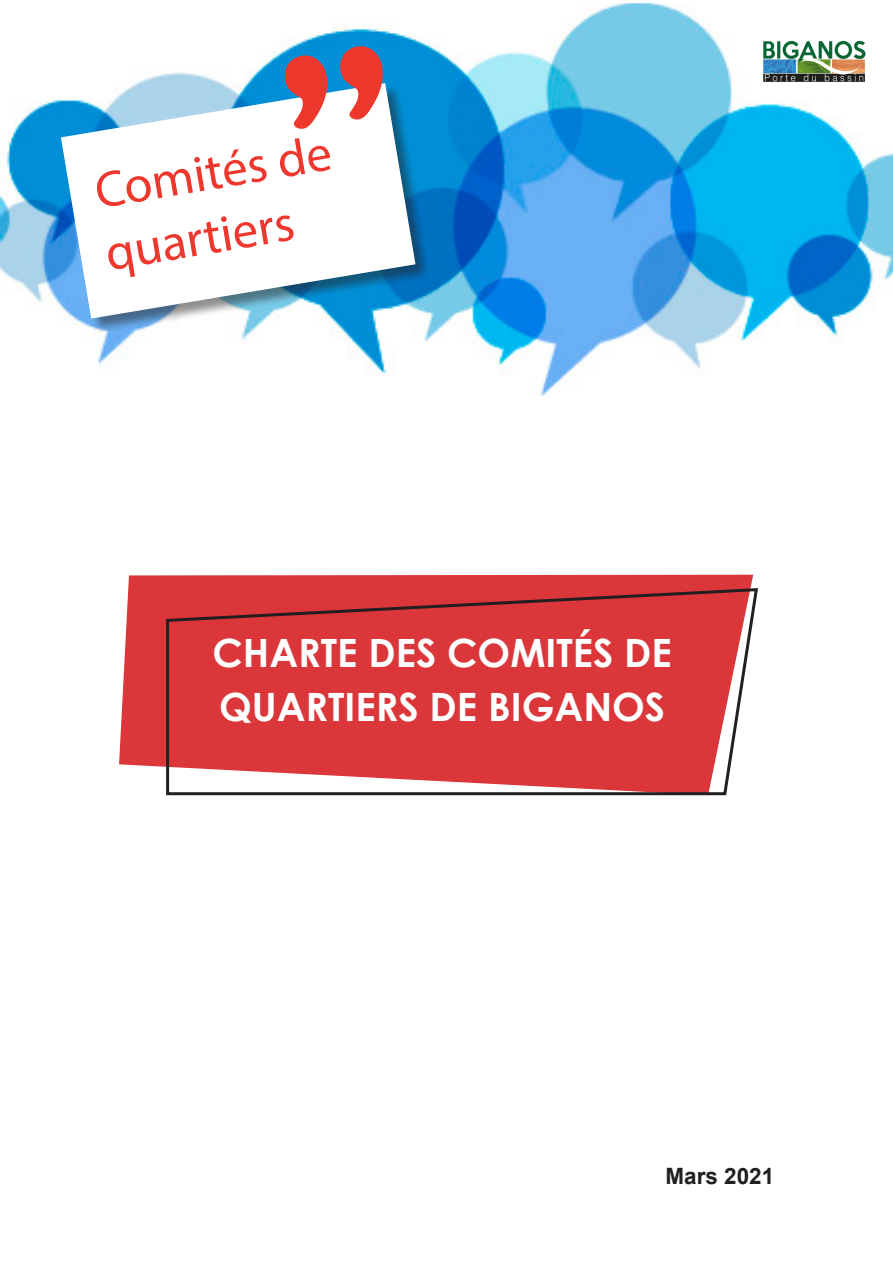
<style>
.page{position:relative;width:893px;height:1263px;background:#fff}
.page>*{position:absolute;margin:0;border:0;box-sizing:border-box;transform-origin:0 0}
.t1{font:51px/63.2px "Myriad Pro";color:#ee372d}
.t2{font:700 39px/54px "Century Gothic";color:#fff}
.t3{font:700 22.5px "Arial";color:#231f20}
</style>
<div class="page">
<img style="left:0;top:3px;width:893px;height:393px">
<svg style="left:119px;top:574px;width:635px;height:193px;background:#df4f51"></svg>
<div style="left:62px;top:84px;width:370px;height:250px;background:#231f20;opacity:.5"></div>
<svg style="left:61px;top:83px;width:354px;height:236px"></svg>
<svg style="left:164px;top:586px;width:594px;height:210px;background:#d7494b"></svg>
<img style="left:762px;top:41px;width:104px;height:41px">
<svg style="left:282px;top:43px;width:108px;height:87px"></svg>
<p class="t1" style="left:90px;top:159px;width:240px;rotate:-9deg">Comités de quartiers</p>
<p class="t2" style="left:212px;top:624px;width:461px">CHARTE DES COMITÉS DE<br>QUARTIERS DE BIGANOS</p>
<p class="t3" style="left:665px;top:1160px;width:110px">Mars 2021</p>
</div>
